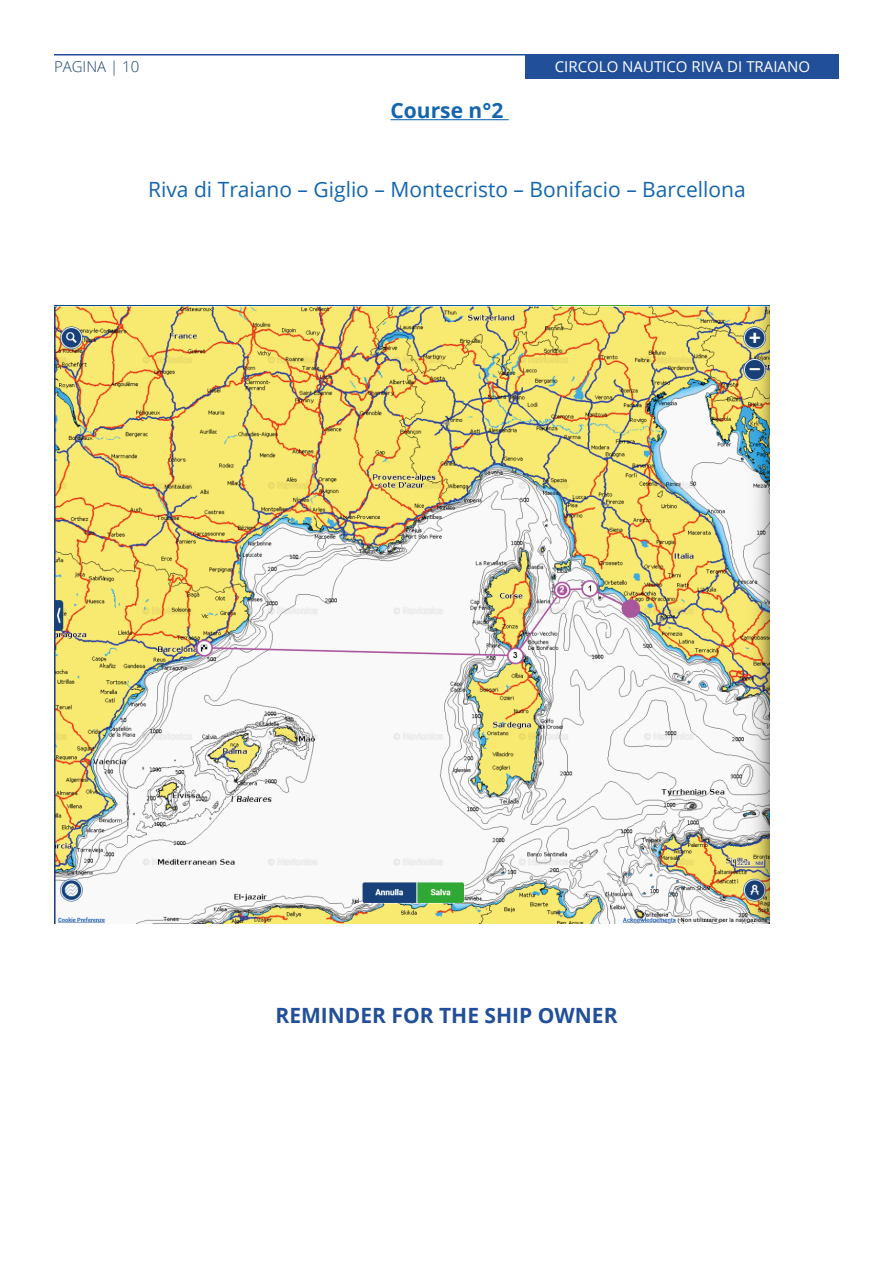
<style>
.page{position:relative;width:893px;height:1263px;background:#fff}
.page>*{position:absolute;margin:0;border:0;box-sizing:border-box;transform-origin:0 0}
.Normal_wrd_1{font:21px "Open Sans";color:#1365ae}
.Heading_2_wrd_1{font:700 21px "Open Sans";color:#224f99}
.Normal_wrd_1-2{font:700 21px "Open Sans";color:#1365ae}
.t1{font:15px "Open Sans";color:#fff}
.t2{font:300 15px "Open Sans";color:#1e436f}
</style>
<div class="page">
<div style="left:526px;top:54px;width:313px;height:25px;background:#224f99"></div>
<hr style="left:54px;top:54px;width:472px;height:2px;background:#224f99">
<hr style="left:391px;top:119px;width:118px;height:1px;background:#1365ae">
<img style="left:54px;top:306px;width:715px;height:617px">
<p class="t2" style="left:54px;top:56px;width:87px">PAGINA | 10</p>
<p class="t1" style="left:555px;top:56px;width:257px">CIRCOLO NAUTICO RIVA DI TRAIANO</p>
<p class="Normal_wrd_1-2" style="left:391px;top:96px;width:114px">Course n°2</p>
<p class="Normal_wrd_1" style="left:148px;top:175px;width:599px">Riva di Traiano – Giglio – Montecristo – Bonifacio – Barcellona</p>
<p class="Heading_2_wrd_1" style="left:275px;top:1000px;width:344px">REMINDER FOR THE SHIP OWNER</p>
</div>
